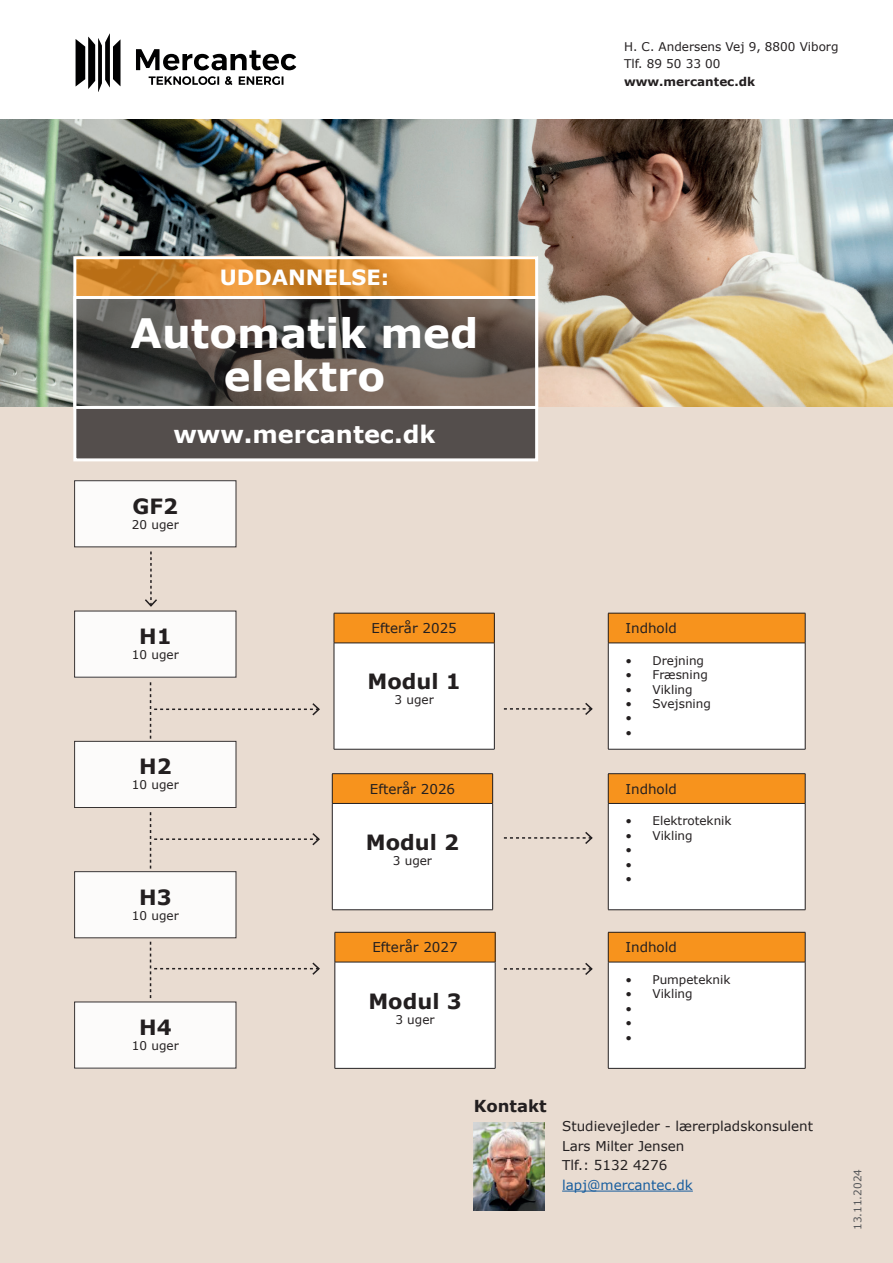
<style>
.page{position:relative;width:893px;height:1263px;background:#fff}
.page>*{position:absolute;margin:0;border:0;box-sizing:border-box;transform-origin:0 0}
.t1{font:700 40.5px/43.5px "Verdana";color:#fff;text-align:center}
.t2{font:700 24px "Verdana";color:#fff}
.t3{font:700 21px "Verdana";color:#231f20}
.t4{font:700 21px "Verdana";color:#fff}
.t5{font:700 16.5px "Verdana";color:#231f20}
.t6{font:13.5px/19.5px "Verdana";color:#231f20}
.t7{font:13.5px "Verdana";color:#175d9e}
.t8{font:12px/14.4px "Verdana";color:#231f20}
.t9{font:700 12px "Verdana";color:#231f20}
.t10{font:10.5px "Verdana";color:#57585a}
</style>
<div class="page">
<div style="left:0;top:119px;width:893px;height:1144px;background:#e9dcd1"></div>
<img style="left:0;top:119px;width:893px;height:287px">
<svg style="left:239px;top:76px;width:44px;height:9px"></svg>
<svg style="left:225px;top:76px;width:7px;height:9px"></svg>
<svg style="left:149px;top:76px;width:70px;height:9px"></svg>
<svg style="left:76px;top:33px;width:45px;height:59px"></svg>
<svg style="left:136px;top:49px;width:160px;height:21px"></svg>
<svg style="left:77px;top:260px;width:457px;height:36px;background:#da8d33"></svg>
<div style="left:75px;top:407px;width:462px;height:53px;background:#544e4c"></div>
<div style="left:73px;top:256px;width:465px;height:205px;border:3px solid #fff"></div>
<svg style="left:77px;top:300px;width:457px;height:105px;background:#5d5650"></svg>
<div style="left:73px;top:296px;width:465px;height:113px;border:3px solid #fff"></div>
<div style="left:608px;top:613px;width:197px;height:30px;background:#f7931d"></div>
<div style="left:608px;top:643px;width:197px;height:106px;background:#fff"></div>
<hr style="left:608px;top:613px;width:197px;height:1px;background:#231f20">
<hr style="left:608px;top:613px;width:1px;height:30px;background:#231f20">
<hr style="left:805px;top:613px;width:1px;height:30px;background:#231f20">
<hr style="left:608px;top:643px;width:197px;height:1px;background:#231f20">
<hr style="left:608px;top:643px;width:1px;height:106px;background:#231f20">
<hr style="left:805px;top:643px;width:1px;height:106px;background:#231f20">
<hr style="left:608px;top:749px;width:197px;height:1px;background:#231f20">
<div style="left:75px;top:481px;width:161px;height:66px;background:#fff"></div>
<div style="left:608px;top:774px;width:197px;height:29px;background:#f7931d"></div>
<div style="left:608px;top:803px;width:197px;height:107px;background:#fff"></div>
<hr style="left:608px;top:773px;width:197px;height:1px;background:#231f20">
<svg style="left:608px;top:774px;width:1px;height:29px"></svg>
<svg style="left:805px;top:774px;width:1px;height:29px"></svg>
<hr style="left:608px;top:803px;width:197px;height:1px;background:#231f20">
<hr style="left:608px;top:804px;width:1px;height:105px;background:#231f20">
<hr style="left:805px;top:804px;width:1px;height:105px;background:#231f20">
<hr style="left:608px;top:909px;width:197px;height:1px;background:#231f20">
<div style="left:608px;top:932px;width:197px;height:30px;background:#f7931d"></div>
<div style="left:608px;top:962px;width:197px;height:106px;background:#fff"></div>
<hr style="left:608px;top:932px;width:197px;height:1px;background:#231f20">
<hr style="left:608px;top:932px;width:1px;height:30px;background:#231f20">
<hr style="left:805px;top:932px;width:1px;height:30px;background:#231f20">
<hr style="left:608px;top:962px;width:197px;height:1px;background:#231f20">
<hr style="left:608px;top:962px;width:1px;height:106px;background:#231f20">
<hr style="left:805px;top:962px;width:1px;height:106px;background:#231f20">
<hr style="left:608px;top:1068px;width:197px;height:1px;background:#231f20">
<div style="left:75px;top:611px;width:161px;height:66px;background:#fff"></div>
<div style="left:75px;top:741px;width:161px;height:66px;background:#fff"></div>
<div style="left:74px;top:741px;width:162px;height:67px;border:1px solid #231f20"></div>
<div style="left:75px;top:872px;width:161px;height:66px;background:#fff"></div>
<div style="left:74px;top:871px;width:162px;height:67px;border:1px solid #231f20"></div>
<div style="left:75px;top:1002px;width:161px;height:66px;background:#fff"></div>
<svg style="left:145px;top:551px;width:12px;height:56px"></svg>
<svg style="left:150px;top:942px;width:170px;height:56px"></svg>
<svg style="left:150px;top:812px;width:170px;height:56px"></svg>
<svg style="left:150px;top:682px;width:170px;height:57px"></svg>
<svg style="left:504px;top:702px;width:89px;height:13px"></svg>
<svg style="left:504px;top:832px;width:89px;height:12px"></svg>
<svg style="left:504px;top:962px;width:89px;height:13px"></svg>
<div style="left:335px;top:932px;width:160px;height:30px;background:#f7931d"></div>
<div style="left:335px;top:962px;width:160px;height:106px;background:#fff"></div>
<hr style="left:335px;top:932px;width:160px;height:1px;background:#231f20">
<hr style="left:335px;top:932px;width:1px;height:30px;background:#231f20">
<hr style="left:495px;top:932px;width:1px;height:30px;background:#231f20">
<hr style="left:335px;top:962px;width:160px;height:1px;background:#231f20">
<hr style="left:335px;top:962px;width:1px;height:106px;background:#231f20">
<hr style="left:495px;top:962px;width:1px;height:106px;background:#231f20">
<hr style="left:335px;top:1068px;width:160px;height:1px;background:#231f20">
<div style="left:332px;top:774px;width:161px;height:29px;background:#f7931d"></div>
<div style="left:332px;top:803px;width:161px;height:107px;background:#fff"></div>
<hr style="left:332px;top:773px;width:161px;height:1px;background:#231f20">
<svg style="left:332px;top:774px;width:1px;height:29px"></svg>
<svg style="left:492px;top:774px;width:1px;height:29px"></svg>
<hr style="left:332px;top:803px;width:161px;height:1px;background:#231f20">
<hr style="left:332px;top:804px;width:1px;height:105px;background:#231f20">
<hr style="left:492px;top:804px;width:1px;height:105px;background:#231f20">
<hr style="left:332px;top:909px;width:161px;height:1px;background:#231f20">
<div style="left:334px;top:613px;width:160px;height:30px;background:#f7931d"></div>
<div style="left:334px;top:643px;width:160px;height:106px;background:#fff"></div>
<hr style="left:334px;top:613px;width:161px;height:1px;background:#231f20">
<hr style="left:334px;top:613px;width:1px;height:30px;background:#231f20">
<hr style="left:494px;top:613px;width:1px;height:30px;background:#231f20">
<hr style="left:334px;top:643px;width:161px;height:1px;background:#231f20">
<hr style="left:334px;top:643px;width:1px;height:106px;background:#231f20">
<hr style="left:494px;top:643px;width:1px;height:106px;background:#231f20">
<hr style="left:334px;top:749px;width:161px;height:1px;background:#231f20">
<hr style="left:562px;top:1191px;width:131px;height:1px;background:#175d9e">
<img style="left:474px;top:1122px;width:70px;height:88px">
<p class="t8" style="left:624px;top:38px;width:216px;line-height:17.4px">H. C. Andersens Vej 9, 8800 Viborg<br>Tlf. 89 50 33 00</p>
<p class="t9" style="left:624px;top:73px;width:133px">www.mercantec.dk</p>
<h3 class="t4" style="left:220px;top:262px;width:171px">UDDANNELSE:</h3>
<h1 class="t1" style="left:131px;top:310px;width:349px">Automatik med elektro</h1>
<h2 class="t2" style="left:173px;top:417px;width:264px">www.mercantec.dk</h2>
<h3 class="t3" style="left:133px;top:491px;width:47px">GF2</h3>
<p class="t8" style="left:132px;top:517px;width:48px">20 uger</p>
<h3 class="t3" style="left:139px;top:622px;width:34px">H1</h3>
<p class="t8" style="left:132px;top:647px;width:48px">10 uger</p>
<h3 class="t3" style="left:139px;top:752px;width:34px">H2</h3>
<p class="t8" style="left:132px;top:778px;width:48px">10 uger</p>
<h3 class="t3" style="left:139px;top:882px;width:34px">H3</h3>
<p class="t8" style="left:132px;top:908px;width:48px">10 uger</p>
<h3 class="t3" style="left:139px;top:1012px;width:34px">H4</h3>
<p class="t8" style="left:132px;top:1038px;width:48px">10 uger</p>
<p class="t6" style="left:371px;top:618px;width:87px">Efterår 2025</p>
<h3 class="t3" style="left:368px;top:667px;width:95px">Modul 1</h3>
<p class="t8" style="left:395px;top:693px;width:41px">3 uger</p>
<p class="t6" style="left:370px;top:779px;width:87px">Efterår 2026</p>
<h3 class="t3" style="left:366px;top:827px;width:95px">Modul 2</h3>
<p class="t8" style="left:393px;top:853px;width:41px">3 uger</p>
<p class="t6" style="left:372px;top:937px;width:87px">Efterår 2027</p>
<h3 class="t3" style="left:368px;top:986px;width:95px">Modul 3</h3>
<p class="t8" style="left:395px;top:1012px;width:41px">3 uger</p>
<p class="t6" style="left:625px;top:618px;width:53px">Indhold</p>
<p class="t8" style="left:625px;top:653px;width:80px">• Drejning</p>
<p class="t8" style="left:625px;top:667px;width:84px">• Fræsning</p>
<p class="t8" style="left:625px;top:682px;width:69px">• Vikling</p>
<p class="t8" style="left:625px;top:696px;width:87px">• Svejsning •<br>•</p>
<p class="t6" style="left:625px;top:779px;width:53px">Indhold</p>
<p class="t8" style="left:625px;top:814px;width:108px">• Elektroteknik</p>
<p class="t8" style="left:625px;top:828px;width:69px">• Vikling •<br>•<br>•</p>
<p class="t6" style="left:625px;top:937px;width:53px">Indhold</p>
<p class="t8" style="left:625px;top:972px;width:107px">• Pumpeteknik</p>
<p class="t8" style="left:625px;top:987px;width:69px">• Vikling •<br>•<br>•</p>
<h3 class="t5" style="left:474px;top:1094px;width:74px">Kontakt</h3>
<p class="t6" style="left:562px;top:1116px;width:253px">Studievejleder - lærerpladskonsulent<br>Lars Milter Jensen<br>Tlf.: 5132 4276</p>
<p class="t7" style="left:562px;top:1176px;width:132px">lapj@mercantec.dk</p>
<p class="t10" style="left:850px;top:1230px;width:63px;rotate:-90deg">13.11.2024</p>
</div>
